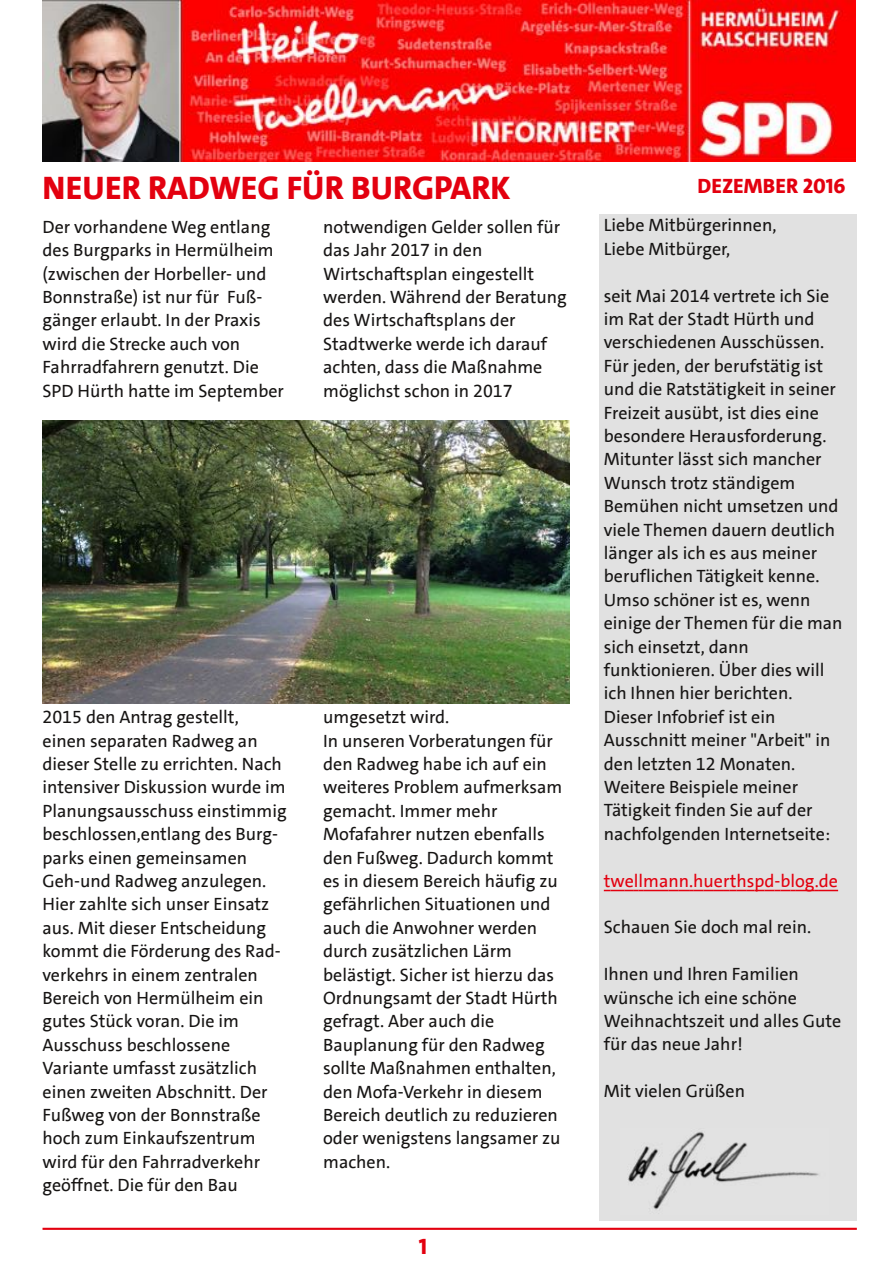
<style>
.page{position:relative;width:893px;height:1263px;background:#fff}
.page>*{position:absolute;margin:0;border:0;box-sizing:border-box;transform-origin:0 0}
.t1{font:800 33px "SPD The Sans Versal";color:#e3000f}
.t2{font:800 22.5px "SPD The Sans Versal";color:#e3000f}
.t3{font:800 21px "SPD The Sans Versal";color:#e3000f}
.t4{font:18px/23.4px "SPD The Sans";color:#161413}
.t5{font:18px "SPD The Sans";color:#e3000f}
</style>
<div class="page">
<img style="left:43px;top:0;width:812px;height:162px">
<hr style="left:43px;top:1228px;width:814px;height:2px;background:#e3000f">
<div style="left:599px;top:214px;width:258px;height:1006px;background:#e1e1e1"></div>
<svg style="left:604px;top:890px;width:234px;height:1px"></svg>
<img style="left:43px;top:420px;width:527px;height:283px">
<img style="left:628px;top:1132px;width:191px;height:78px">
<h1 class="t1" style="left:43px;top:166px;width:470px">NEUER RADWEG FÜR BURGPARK</h1>
<p class="t3" style="left:698px;top:172px;width:150px">DEZEMBER 2016</p>
<p class="t4" style="left:43px;top:215px;width:243px">Der vorhandene Weg entlang des Burgparks in Hermülheim (zwischen der Horbeller- und<br>Bonnstraße) ist nur für Fuß&shy;gänger erlaubt. In der Praxis wird die Strecke auch von<br>Fahrradfahrern genutzt. Die<br>SPD Hürth hatte im September</p>
<p class="t4" style="left:323px;top:215px;width:245px">notwendigen Gelder sollen für das Jahr 2017 in den<br>Wirtschaftsplan eingestellt werden. Während der Beratung des Wirtschaftsplans der<br>Stadtwerke werde ich darauf achten, dass die Maßnahme möglichst schon in 2017</p>
<p class="t4" style="left:43px;top:705px;width:246px">2015 den Antrag gestellt, einen separaten Radweg an dieser Stelle zu errichten. Nach intensiver Diskussion wurde im<br>Planungsausschuss einstimmig beschlossen,entlang des Burg&shy;parks einen gemeinsamen<br>Geh-und Radweg anzulegen.<br>Hier zahlte sich unser Einsatz aus. Mit dieser Entscheidung kommt die Förderung des Rad&shy;verkehrs in einem zentralen<br>Bereich von Hermülheim ein gutes Stück voran. Die im<br>Ausschuss beschlossene<br>Variante umfasst zusätzlich einen zweiten Abschnitt. Der<br>Fußweg von der Bonnstraße hoch zum Einkaufszentrum wird für den Fahrradverkehr geöffnet. Die für den Bau</p>
<p class="t4" style="left:323px;top:705px;width:241px">umgesetzt wird.<br>In unseren Vorberatungen für den Radweg habe ich auf ein weiteres Problem aufmerksam gemacht. Immer mehr<br>Mofafahrer nutzen ebenfalls den Fußweg. Dadurch kommt es in diesem Bereich häufig zu gefährlichen Situationen und auch die Anwohner werden durch zusätzlichen Lärm belästigt. Sicher ist hierzu das<br>Ordnungsamt der Stadt Hürth gefragt. Aber auch die<br>Bauplanung für den Radweg sollte Maßnahmen enthalten, den Mofa-Verkehr in diesem<br>Bereich deutlich zu reduzieren oder wenigstens langsamer zu machen.</p>
<p class="t2" style="left:419px;top:1232px;width:10px">1</p>
<p class="t4" style="left:604px;top:214px;width:174px">Liebe Mitbürgerinnen,<br>Liebe Mitbürger,</p>
<p class="t4" style="left:604px;top:284px;width:240px">seit Mai 2014 vertrete ich Sie im Rat der Stadt Hürth und verschiedenen Ausschüssen.<br>Für jeden, der berufstätig ist und die Ratstätigkeit in seiner<br>Freizeit ausübt, ist dies eine besondere Herausforderung.<br>Mitunter lässt sich mancher<br>Wunsch trotz ständigem<br>Bemühen nicht umsetzen und viele Themen dauern deutlich länger als ich es aus meiner beruflichen Tätigkeit kenne.<br>Umso schöner ist es, wenn einige der Themen für die man sich einsetzt, dann funktionieren. Über dies will ich Ihnen hier berichten.<br>Dieser Infobrief ist ein<br>Ausschnitt meiner "Arbeit" in den letzten 12 Monaten.<br>Weitere Beispiele meiner<br>Tätigkeit finden Sie auf der nachfolgenden Internetseite:</p>
<p class="t5" style="left:604px;top:869px;width:236px">twellmann.huerthspd-blog.de</p>
<p class="t4" style="left:604px;top:916px;width:209px">Schauen Sie doch mal rein.</p>
<p class="t4" style="left:604px;top:963px;width:239px">Ihnen und Ihren Familien wünsche ich eine schöne<br>Weihnachtszeit und alles Gute für das neue Jahr!</p>
<p class="t4" style="left:604px;top:1080px;width:143px">Mit vielen Grüßen</p>
</div>
